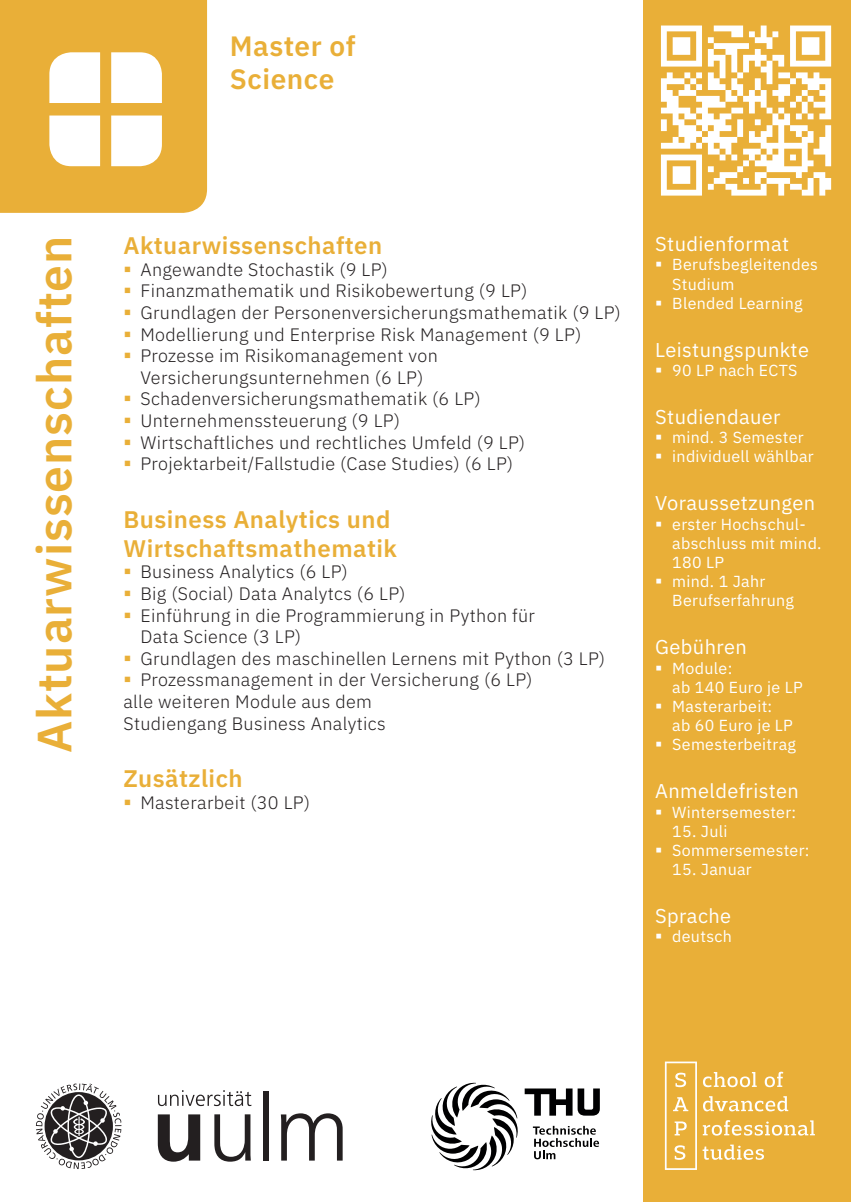
<style>
.page{position:relative;width:851px;height:1202px;background:#fff}
.page>*{position:absolute;margin:0;border:0;box-sizing:border-box;transform-origin:0 0}
.t1{font:600 48px "IBM Plex Sans";letter-spacing:.02em;color:#e9af38}
.t2{font:600 28px/33.6px "IBM Plex Sans";letter-spacing:.02em;color:#e9af38}
.t3{font:600 24px/28.8px "IBM Plex Sans";letter-spacing:.02em;color:#e9af38}
.t4{font:20px "IBM Plex Sans";letter-spacing:.02em;color:#fff}
.t5{font:300 18px/21.6px "IBM Plex Sans";letter-spacing:.02em;color:#231f20}
.t6{font:16px/19.2px "IBM Plex Sans";letter-spacing:.02em;color:#fff}
</style>
<div class="page">
<div style="left:0;top:0;width:207px;height:213px;background:#e9af38"></div>
<div style="left:643px;top:0;width:207px;height:1202px;background:#e9af38"></div>
<svg style="left:660px;top:26px;width:171px;height:170px"></svg>
<svg style="left:158px;top:1114px;width:42px;height:48px"></svg>
<svg style="left:214px;top:1114px;width:37px;height:48px"></svg>
<div style="left:263px;top:1091px;width:6px;height:70px;background:#231f20"></div>
<svg style="left:281px;top:1113px;width:61px;height:48px"></svg>
<svg style="left:158px;top:1090px;width:93px;height:16px"></svg>
<svg style="left:36px;top:1083px;width:85px;height:86px"></svg>
<svg style="left:431px;top:1083px;width:168px;height:87px"></svg>
<svg style="left:664px;top:1061px;width:150px;height:109px"></svg>
<svg style="left:46px;top:49px;width:119px;height:57px"></svg>
<svg style="left:46px;top:113px;width:119px;height:56px"></svg>
<h2 class="t2" style="left:230px;top:27px;width:127px">Master of<br>Science</h2>
<h1 class="t1" style="left:17px;top:753px;width:519px;rotate:-90deg">Aktuarwissenschaften</h1>
<h3 class="t3" style="left:123px;top:229px;width:260px">Aktuarwissenschaften</h3>
<p class="t5" style="left:140px;top:257px;width:482px">Angewandte Stochastik (9 LP)<br>Finanzmathematik und Risikobewertung (9 LP)<br>Grundlagen der Personenversicherungsmathematik (9 LP)<br>Modellierung und Enterprise Risk Management (9 LP)<br>Prozesse im Risikomanagement von Versicherungsunternehmen (6 LP)<br>Schadenversicherungsmathematik (6 LP)<br>Unternehmenssteuerung (9 LP)<br>Wirtschaftliches und rechtliches Umfeld (9 LP)<br>Projektarbeit/Fallstudie (Case Studies) (6 LP)</p>
<h3 class="t3" style="left:123px;top:503px;width:275px">Business Analytics und<br>Wirtschaftsmathematik</h3>
<p class="t5" style="left:140px;top:560px;width:209px">Business Analytics (6 LP)</p>
<p class="t5" style="left:140px;top:581px;width:266px">Big (Social) Data Analytcs (6 LP)</p>
<p class="t5" style="left:140px;top:603px;width:396px">Einführung in die Programmierung in Python für</p>
<p class="t5" style="left:140px;top:624px;width:162px">Data Science (3 LP)</p>
<p class="t5" style="left:140px;top:646px;width:466px">Grundlagen des maschinellen Lernens mit Python (3 LP)</p>
<p class="t5" style="left:140px;top:668px;width:393px">Prozessmanagement in der Versicherung (6 LP)</p>
<p class="t5" style="left:123px;top:689px;width:250px">alle weiteren Module aus dem</p>
<p class="t5" style="left:123px;top:711px;width:264px">Studiengang Business Analytics</p>
<h3 class="t3" style="left:123px;top:762px;width:121px">Zusätzlich</h3>
<p class="t5" style="left:140px;top:790px;width:171px">Masterarbeit (30 LP)</p>
<p class="t4" style="left:655px;top:229px;width:135px">Studienformat</p>
<p class="t6" style="left:672px;top:254px;width:147px">Berufsbegleitendes<br>Studium<br>Blended Learning</p>
<p class="t4" style="left:655px;top:334px;width:155px">Leistungspunkte</p>
<p class="t6" style="left:672px;top:359px;width:127px">90 LP nach ECTS</p>
<p class="t4" style="left:655px;top:402px;width:127px">Studiendauer</p>
<p class="t6" style="left:672px;top:427px;width:143px">mind. 3 Semester individuell wählbar</p>
<p class="t4" style="left:655px;top:488px;width:161px">Voraussetzungen</p>
<p class="t6" style="left:672px;top:513px;width:151px">erster Hochschul&shy;abschluss mit mind.<br>180 LP<br>mind. 1 Jahr<br>Berufserfahrung</p>
<p class="t4" style="left:655px;top:632px;width:93px">Gebühren</p>
<p class="t6" style="left:672px;top:657px;width:132px">Module:<br>ab 140 Euro je LP<br>Masterarbeit:<br>ab 60 Euro je LP<br>Semesterbeitrag</p>
<p class="t4" style="left:655px;top:776px;width:145px">Anmeldefristen</p>
<p class="t6" style="left:672px;top:801px;width:125px">Wintersemester:</p>
<p class="t6" style="left:672px;top:820px;width:139px">15. Juli<br>Sommersemester:</p>
<p class="t6" style="left:672px;top:859px;width:81px">15. Januar</p>
<p class="t4" style="left:655px;top:901px;width:77px">Sprache</p>
<p class="t6" style="left:672px;top:926px;width:61px">deutsch</p>
</div>
